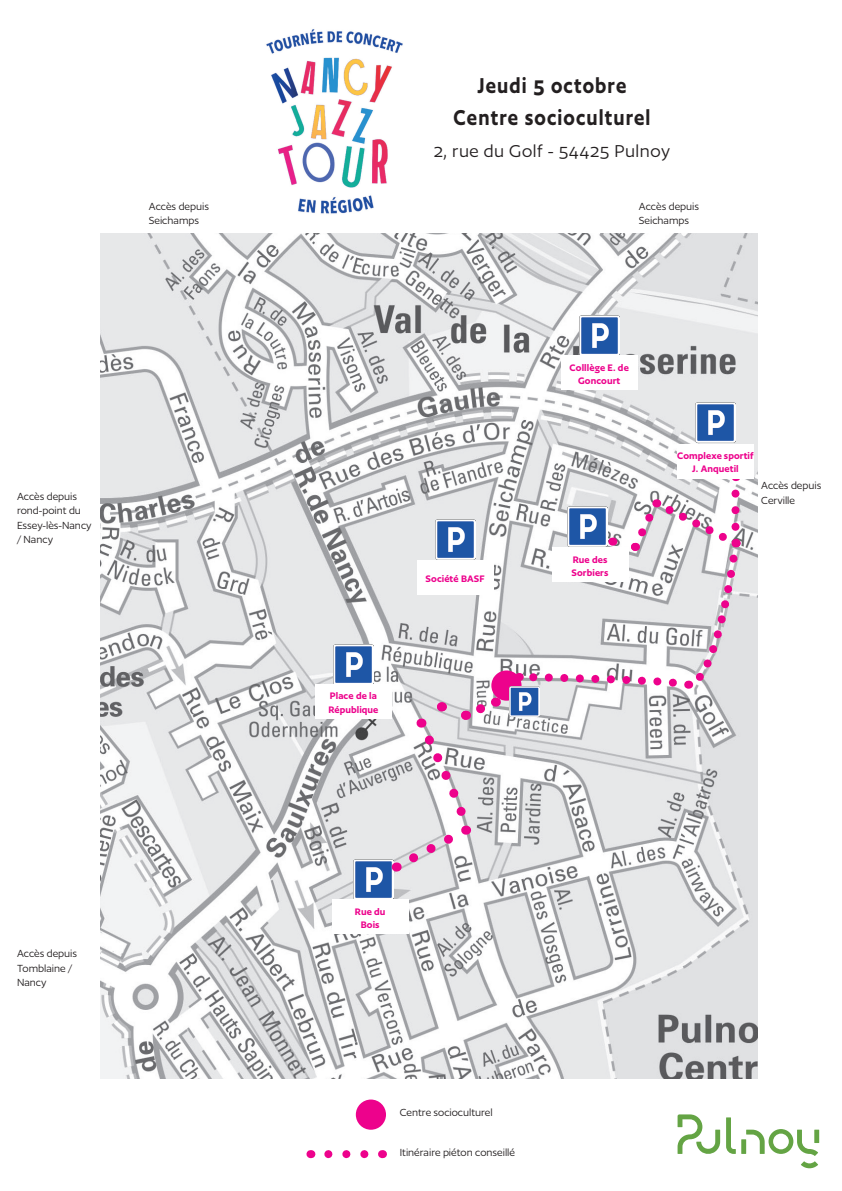
<style>
.page{position:relative;width:842px;height:1191px;background:#fff}
.page>*{position:absolute;margin:0;border:0;box-sizing:border-box;transform-origin:0 0}
.t1{font:600 25px/32px "Author";letter-spacing:.05em;color:#231f20;text-align:center;scale:.88 1}
.t2{font:20px "Author";letter-spacing:.025em;color:#231f20}
.t3{font:12px/14.4px "Author";color:#231f20}
.t4{font:600 11px/13.2px "Author";letter-spacing:.01em;color:#ed028c;text-align:center}
</style>
<div class="page">
<img style="left:100px;top:234px;width:658px;height:844px">
<img style="left:354px;top:859px;width:40px;height:40px">
<img style="left:334px;top:644px;width:40px;height:40px">
<img style="left:579px;top:315px;width:40px;height:40px">
<img style="left:695px;top:403px;width:40px;height:40px">
<div style="left:491px;top:670px;width:30px;height:30px;background:#ed028c;border-radius:50%"></div>
<svg style="left:396px;top:693px;width:104px;height:178px"></svg>
<svg style="left:518px;top:493px;width:225px;height:200px"></svg>
<div style="left:315px;top:684px;width:77px;height:34px;background:#fff"></div>
<div style="left:552px;top:547px;width:76px;height:35px;background:#fff"></div>
<img style="left:435px;top:520px;width:40px;height:40px">
<div style="left:417px;top:560px;width:76px;height:34px;background:#fff"></div>
<img style="left:510px;top:686px;width:30px;height:30px">
<div style="left:561px;top:355px;width:76px;height:35px;background:#fff"></div>
<div style="left:677px;top:444px;width:77px;height:34px;background:#fff"></div>
<div style="left:332px;top:899px;width:76px;height:35px;background:#fff"></div>
<img style="left:266px;top:29px;width:137px;height:185px">
<div style="left:356px;top:1099px;width:30px;height:30px;background:#ed028c;border-radius:50%"></div>
<svg style="left:328px;top:1150px;width:41px;height:8px"></svg>
<div style="left:814px;top:1129px;width:5px;height:14px;background:#64a444"></div>
<svg style="left:726px;top:1117px;width:10px;height:36px"></svg>
<svg style="left:677px;top:1114px;width:43px;height:40px"></svg>
<svg style="left:746px;top:1129px;width:72px;height:40px"></svg>
<div style="left:741px;top:1139px;width:5px;height:14px;background:#64a444"></div>
<p class="t3" style="left:149px;top:199px;width:62px">Accès depuis<br>Seichamps</p>
<p class="t3" style="left:17px;top:489px;width:76px">Accès depuis rond-point du<br>Essey-lès-Nancy / Nancy</p>
<p class="t3" style="left:17px;top:946px;width:62px">Accès depuis<br>Tomblaine /<br>Nancy</p>
<h1 class="t1" style="left:453px;top:69px;width:225px">Jeudi 5 octobre<br>Centre socioculturel</h1>
<h2 class="t2" style="left:434px;top:141px;width:238px">2, rue du Golf - 54425 Pulnoy</h2>
<p class="t3" style="left:639px;top:199px;width:62px">Accès depuis<br>Seichamps</p>
<p class="t4" style="left:328px;top:689px;width:52px;text-align:left">Place de la<br>République</p>
<p class="t4" style="left:426px;top:572px;width:61px">Société BASF</p>
<p class="t4" style="left:570px;top:360px;width:61px">Colllège E. de<br>Goncourt</p>
<p class="t4" style="left:572px;top:553px;width:38px;text-align:left">Rue des<br>Sorbiers</p>
<p class="t4" style="left:677px;top:449px;width:78px">Complexe sportif<br>J. Anquetil</p>
<p class="t3" style="left:761px;top:478px;width:62px">Accès depuis<br>Cerville</p>
<p class="t4" style="left:355px;top:904px;width:32px">Rue du<br>Bois</p>
<p class="t3" style="left:400px;top:1105px;width:94px">Centre socioculturel</p>
<p class="t3" style="left:400px;top:1144px;width:117px">Itinéraire piéton conseillé</p>
</div>
